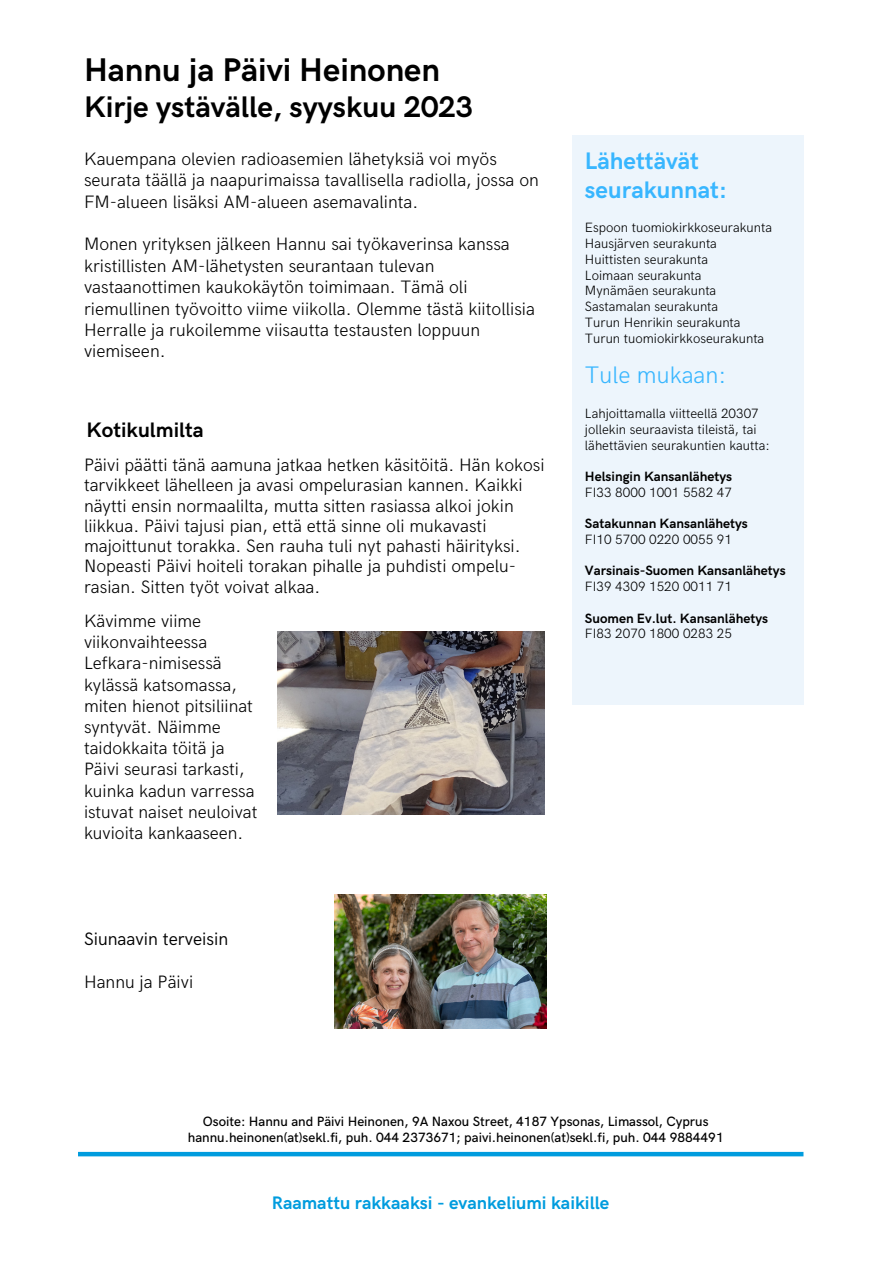
<style>
.page{position:relative;width:893px;height:1264px;background:#fff}
.page>*{position:absolute;margin:0;border:0;box-sizing:border-box;transform-origin:0 0}
.t1{font:700 32.85px "HK Grotesk";color:#000}
.t2{font:700 29.85px "HK Grotesk";color:#000}
.t3{font:700 24px/28px "HK Grotesk";color:#38b6ff}
.t4{font:300 24px "HK Grotesk";color:#38b6ff}
.t5{font:700 21px "HK Grotesk";color:#000}
.t6{font:700 18.15px "HK Grotesk";color:#009cde}
.t7{font:300 18px/21.3px "HK Grotesk";color:#000}
.t8{font:18px "HK Grotesk";color:#000}
.t9{font:300 17.85px/21.3px "HK Grotesk";color:#000}
.t10{font:300 13.5px/15.8px "HK Grotesk";color:#000}
.t11{font:500 13.5px "HK Grotesk";color:#000}
.t12{font:700 13.5px "HK Grotesk";color:#000}
</style>
<div class="page">
<div style="left:572px;top:135px;width:231px;height:569px;background:#edf5fc"></div>
<div style="left:78px;top:1151px;width:725px;height:5px;background:#009cde"></div>
<img style="left:335px;top:894px;width:211px;height:134px">
<img style="left:277px;top:631px;width:267px;height:183px">
<p class="t1" style="left:84px;top:51px;width:357px">Hannu ja Päivi Heinonen</p>
<p class="t2" style="left:84px;top:90px;width:390px">Kirje ystävälle, syyskuu 2023</p>
<p class="t7" style="left:84px;top:149px;width:456px">Kauempana olevien radioasemien lähetyksiä voi myös seurata täällä ja naapurimaissa tavallisella radiolla, jossa on<br>FM-alueen lisäksi AM-alueen asemavalinta.</p>
<p class="t7" style="left:84px;top:234px;width:452px">Monen yrityksen jälkeen Hannu sai työkaverinsa kanssa kristillisten AM-lähetysten seurantaan tulevan vastaanottimen kaukokäytön toimimaan. Tämä oli riemullinen työvoitto viime viikolla. Olemme tästä kiitollisia Herralle ja rukoilemme viisautta testausten loppuun viemiseen.</p>
<p class="t5" style="left:86px;top:418px;width:118px">Kotikulmilta</p>
<p class="t7" style="left:84px;top:455px;width:462px;line-height:20.2px">Päivi päätti tänä aamuna jatkaa hetken käsitöitä. Hän kokosi tarvikkeet lähelleen ja avasi ompelurasian kannen. Kaikki näytti ensin normaalilta, mutta sitten rasiassa alkoi jokin liikkua. Päivi tajusi pian, että että sinne oli mukavasti majoittunut torakka. Sen rauha tuli nyt pahasti häirityksi.<br>Nopeasti Päivi hoiteli torakan pihalle ja puhdisti ompelu&shy;rasian. Sitten työt voivat alkaa.</p>
<p class="t9" style="left:84px;top:610px;width:175px">Kävimme viime viikonvaihteessa<br>Lefkara-nimisessä kylässä katsomassa, miten hienot pitsiliinat syntyvät. Näimme taidokkaita töitä ja<br>Päivi seurasi tarkasti, kuinka kadun varressa istuvat naiset neuloivat kuvioita kankaaseen.</p>
<p class="t8" style="left:84px;top:928px;width:146px">Siunaavin terveisin</p>
<p class="t7" style="left:84px;top:971px;width:111px">Hannu ja Päivi</p>
<p class="t3" style="left:585px;top:148px;width:143px">Lähettävät seurakunnat:</p>
<p class="t10" style="left:585px;top:220px;width:189px">Espoon tuomiokirkkoseurakunta</p>
<p class="t10" style="left:585px;top:236px;width:133px">Hausjärven seurakunta</p>
<p class="t10" style="left:585px;top:252px;width:125px">Huittisten seurakunta</p>
<p class="t10" style="left:585px;top:268px;width:118px">Loimaan seurakunta</p>
<p class="t10" style="left:585px;top:283px;width:133px">Mynämäen seurakunta</p>
<p class="t10" style="left:585px;top:299px;width:135px">Sastamalan seurakunta</p>
<p class="t10" style="left:585px;top:315px;width:157px">Turun Henrikin seurakunta</p>
<p class="t10" style="left:585px;top:331px;width:181px">Turun tuomiokirkkoseurakunta</p>
<p class="t4" style="left:585px;top:361px;width:143px">Tule mukaan:</p>
<p class="t10" style="left:585px;top:406px;width:175px">Lahjoittamalla viitteellä 20307</p>
<p class="t10" style="left:585px;top:422px;width:186px">jollekin seuraavista tileistä, tai lähettävien seurakuntien kautta:</p>
<p class="t12" style="left:585px;top:469px;width:149px">Helsingin Kansanlä hetys</p>
<p class="t10" style="left:585px;top:485px;width:148px">FI33 8000 1001 5582 47</p>
<p class="t12" style="left:585px;top:516px;width:164px">Satakunnan Kansanlä hetys</p>
<p class="t10" style="left:585px;top:532px;width:148px">FI10 5700 0220 0055 91</p>
<p class="t12" style="left:585px;top:563px;width:202px">Varsinais-Suomen Kansanlä hetys</p>
<p class="t10" style="left:585px;top:579px;width:148px">FI39 4309 1520 0011 71</p>
<p class="t12" style="left:585px;top:610px;width:185px">Suomen Ev.lut. Kansanlä hetys</p>
<p class="t10" style="left:585px;top:626px;width:148px">FI83 2070 1800 0283 25</p>
<p class="t11" style="left:203px;top:1113px;width:507px">Osoite: Hannu and Päivi Heinonen, 9A Naxou Street, 4187 Ypsonas, Limassol, Cyprus</p>
<p class="t11" style="left:188px;top:1129px;width:537px">hannu.heinonen(at)sekl.fi, puh. 044 2373671; paivi.heinonen(at)sekl.fi, puh. 044 9884491</p>
<p class="t6" style="left:272px;top:1193px;width:339px">Raamattu rakkaaksi - evankeliumi kaikille</p>
</div>
